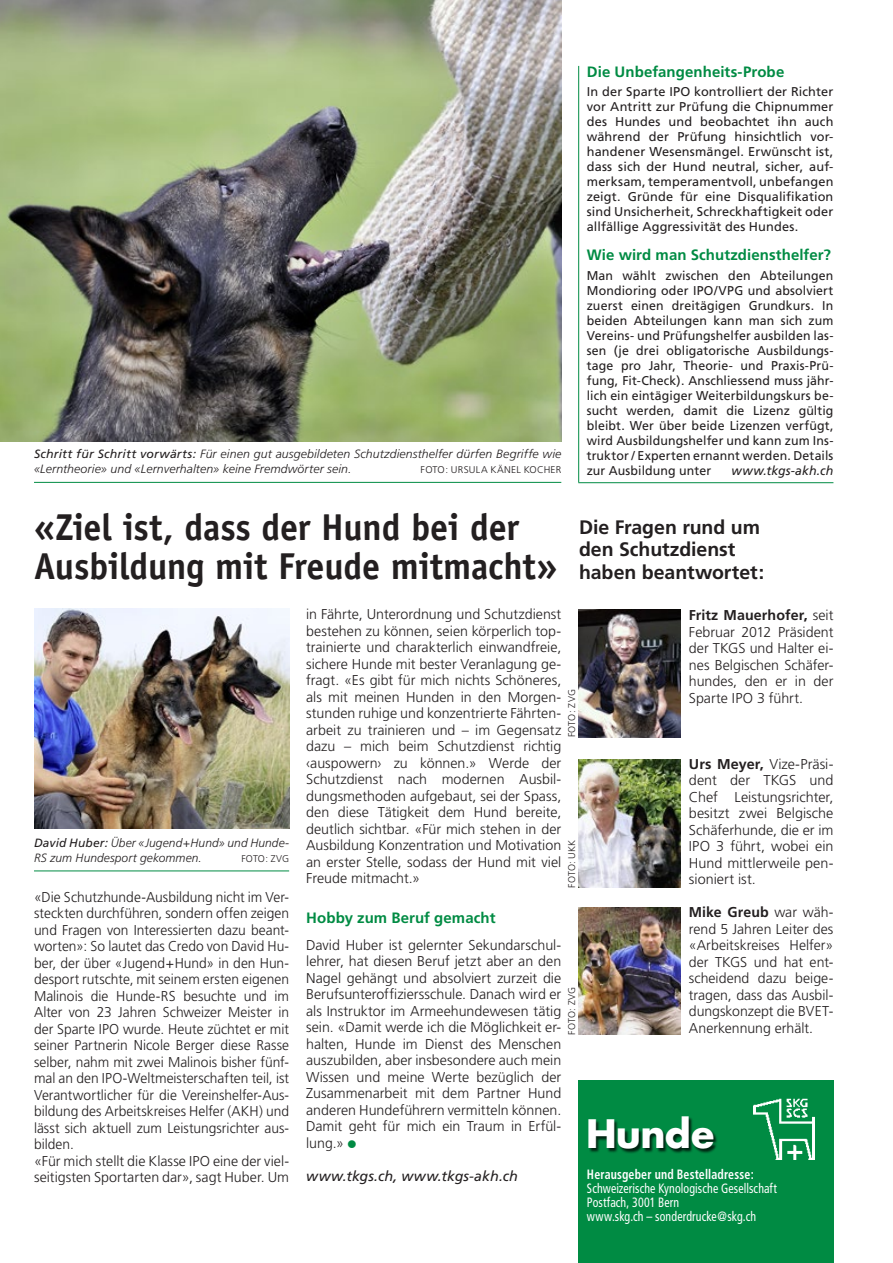
<style>
.page{position:relative;width:893px;height:1263px;background:#fff}
.page>*{position:absolute;margin:0;border:0;box-sizing:border-box;transform-origin:0 0}
.t1{font:700 38.1px "Futura";letter-spacing:-.02em;color:#fff}
.t2{font:700 37.5px/39px "Officina Sans";letter-spacing:-.005em;color:#231f20;scale:.96 1}
.t3{font:700 19.5px/22.5px "Frutiger";letter-spacing:-.005em;color:#231f20}
.t4{font:700 15px "Frutiger";letter-spacing:.005em;color:#008b43}
.t5{font:300 14.25px/16.5px "Frutiger";color:#231f20;text-align:justify}
.t6{font:italic 14.25px "Frutiger";letter-spacing:.005em;color:#231f20}
.t7{font:condensed 13.5px/14.2px "Frutiger";letter-spacing:.01em;color:#fff;scale:.88 1}
.t8{font:700 condensed 13.5px "Frutiger";letter-spacing:.015em;color:#fff;scale:.88 1}
.t9{font:12.75px/15px "Frutiger";letter-spacing:.01em;color:#231f20;text-align:justify}
.t10{font:italic 12.75px "Frutiger";letter-spacing:.01em;color:#231f20}
.t11{font:italic 300 12px/15px "Frutiger";letter-spacing:.005em;color:#231f20}
.t12{font:300 9.75px "Frutiger";letter-spacing:.025em;color:#231f20}
.s1{font-weight:400}
.s2{font-weight:700}
</style>
<div class="page">
<div style="left:578px;top:1080px;width:255px;height:183px;background:#008b43"></div>
<div style="left:589px;top:1117px;width:129px;height:36px;background:#000;opacity:.75"></div>
<img style="left:753px;top:1098px;width:62px;height:61px">
<img style="left:0;top:0;width:561px;height:441px">
<img style="left:34px;top:609px;width:255px;height:219px">
<hr style="left:34px;top:482px;width:527px;height:1px;background:#008b43">
<hr style="left:578px;top:482px;width:255px;height:1px;background:#008b43">
<hr style="left:578px;top:66px;width:1px;height:416px;background:#008b43">
<img style="left:578px;top:609px;width:102px;height:128px">
<hr style="left:34px;top:870px;width:255px;height:1px;background:#008b43">
<img style="left:578px;top:759px;width:102px;height:128px">
<img style="left:578px;top:907px;width:102px;height:128px">
<p class="t11" style="left:34px;top:447px;width:529px"><span class="s1">Schritt für Schritt vorwärts:</span> Für einen gut ausgebildeten Schutzdiensthelfer dürfen Begriffe wie «Lerntheorie» und «Lernverhalten» keine Fremdwörter sein.</p>
<p class="t12" style="left:421px;top:465px;width:51px">Foto: Ursula</p>
<p class="t12" style="left:491px;top:465px;width:20px">känel</p>
<p class="t12" style="left:524px;top:465px;width:21px">koche</p>
<p class="t12" style="left:556px;top:465px;width:7px">r</p>
<h2 class="t2" style="left:34px;top:507px;width:547px">«Ziel ist, dass der Hund bei der<br>Ausbildung mit Freude mitmacht»</h2>
<p class="t4" style="left:587px;top:63px;width:199px">Die Unbefangenheits-Probe</p>
<p class="t9" style="left:587px;top:84px;width:248px">In der Sparte IPO kontrolliert der Richter vor Antritt zur Prüfung die Chipnummer des H undes und beobachtet ihn auch während der Prüfung hinsichtlich vor&shy;handener Wesensmängel. Erwünscht ist, dass sich der H und neutral, sicher, auf&shy;merksam, temperamentvoll, unbefangen zeigt. Gründe für eine Disqualifikation sind U nsicherheit, Schreckhaftigkeit oder allfällige Aggressivität des H undes.</p>
<p class="t4" style="left:587px;top:246px;width:246px">Wie wird man Schutzdiensthelfer?</p>
<p class="t9" style="left:587px;top:268px;width:248px">Man wählt zwischen den Abteilungen Mondioring oder IPO/VPG und absolviert zuerst einen dreitägigen Grundkurs. In beiden Abteilungen kann man sich zum Vereins- und Prüfungshelfer ausbilden las&shy;sen (je drei obligatorische Ausbildungs&shy;tage pro Jahr, Theorie- und Praxis-Prü&shy;fung, Fit-Check). Anschliessend muss jähr&shy;lich ein eintägiger Weiterbildungskurs be&shy;sucht werden, damit die Lizenz gültig bleibt. Wer über beide Lizenzen verfügt, wird Ausbildungshelfer und kann zum Ins&shy;truktor / Experten ernannt werden. Details zur Ausbildung unter</p>
<p class="t10" style="left:731px;top:463px;width:104px">www.tkgs-akh.ch</p>
<h3 class="t3" style="left:579px;top:516px;width:187px">Die Fragen rund um den Schutzdienst haben beantwortet:</h3>
<p class="t11" style="left:34px;top:835px;width:257px"><span class="s1">David Huber:</span> Über «Jugend+Hund» und Hunde-<br>RS zum Hundesport gekommen.</p>
<p class="t12" style="left:241px;top:853px;width:37px">Foto: zvg</p>
<p class="t5" style="left:34px;top:889px;width:257px;text-align:left">«Die Schutzhunde-Ausbildung nicht im Ver&shy;steckten durchführen, sondern offen zeigen und Fragen von Interessierten dazu beant&shy;worten»: So lautet das Credo von David Hu&shy;ber, der über «Jugend+Hund» in den Hun&shy;desport rutschte, mit seinem ersten eigenen Malinois die Hunde-RS besuchte und im Alter von 23 Jahren Schweizer Meister in der Sparte IPO wurde. Heute züchtet er mit seiner Partnerin Nicole Berger diese Rasse selber, nahm mit zwei Malinois bisher fünf&shy;mal an den IPO-Weltmeisterschaften teil, ist Verantwortlicher für die Vereinshelfer-Aus&shy;bildung des Arbeitskreises Helfer (AKH) und lässt sich aktuell zum Leistungsrichter aus&shy;bilden.<br>«Für mich stellt die Klasse IPO eine der viel&shy;seitigsten Sportarten dar», sagt Huber. Um</p>
<p class="t5" style="left:306px;top:606px;width:257px">in Fährte, Unterordnung und Schutzdienst bestehen zu können, seien körperlich top&shy;trainierte und charakterlich einwandfreie, sichere Hunde mit bester Veranlagung ge&shy;fragt. «Es gibt für mich nichts Schöneres, als mit meinen Hunden in den Morgen&shy;stunden ruhige und konzentrierte Fährten&shy;arbeit zu trainieren und – im Gegensatz dazu – mich beim Schutzdienst richtig ‹auspowern› zu können.» Werde der Schutzdienst nach modernen Ausbil&shy;dungsmethoden aufgebaut, sei der Spass, den diese Tätigkeit dem Hund bereite, deutlich sichtbar. «Für mich stehen in der Ausbildung Konzentration und Motivation an erster Stelle, sodass der Hund mit viel Freude mitmacht.»</p>
<p class="t4" style="left:306px;top:909px;width:191px">Hobby zum Beruf gemacht</p>
<p class="t5" style="left:306px;top:937px;width:257px">David Huber ist gelernter Sekundarschul&shy;lehrer, hat diesen Beruf jetzt aber an den Nagel gehängt und absolviert zurzeit die Berufsunteroffiziersschule. Danach wird er als Instruktor im Armeehundewesen tätig sein. «Damit werde ich die Möglichkeit er&shy;halten, Hunde im Dienst des Menschen auszubilden, aber insbesondere auch mein Wissen und meine Werte bezüglich der Zusammenarbeit mit dem Partner Hund anderen Hundeführern vermitteln können.<br>Damit geht für mich ein Traum in Erfül&shy;lung.»</p>
<p class="t12" style="left:566px;top:737px;width:48px;rotate:-90deg">Foto: zvg</p>
<p class="t12" style="left:566px;top:888px;width:49px;rotate:-90deg">Foto: ukk</p>
<p class="t12" style="left:566px;top:1034px;width:48px;rotate:-90deg">Foto: zvg</p>
<p class="t6" style="left:306px;top:1168px;width:213px">www.tkgs.ch, www.tkgs-akh.ch</p>
<p class="t5" style="left:689px;top:607px;width:146px"><span class="s2">Fritz Mauerhofer,</span> seit Februar 2012 Präsident der TKGS und Halter ei&shy;nes Belgischen Schäfer&shy;hundes, den er in der Sparte IPO 3 führt.</p>
<p class="t5" style="left:689px;top:756px;width:146px"><span class="s2">Urs Meyer,</span> Vize-Präsi&shy;dent der TKGS und Chef Leistungsrichter, besitzt zwei Belgische Schäferhunde, die er im IPO 3 führt, wobei ein Hund mittlerweile pen&shy;sioniert ist.</p>
<p class="t5" style="left:689px;top:904px;width:146px"><span class="s2">Mike Greub</span> war wäh&shy;rend 5 Jahren Leiter des «Arbeitskreises Helfer» der TKGS und hat ent&shy;scheidend dazu beige&shy;tragen, dass das Ausbil&shy;dungskonzept die BVET-Anerkennung erhält.</p>
<h1 class="t1" style="left:586px;top:1109px;width:130px">Hunde</h1>
<p class="t8" style="left:587px;top:1166px;width:191px">Herausgeber und Bestelladresse:</p>
<p class="t7" style="left:587px;top:1181px;width:217px">Schweizerische Kynologische Gesellschaft<br>Postfach, 3001 Bern<br>www.skg.ch – sonderdrucke@skg.ch</p>
</div>
